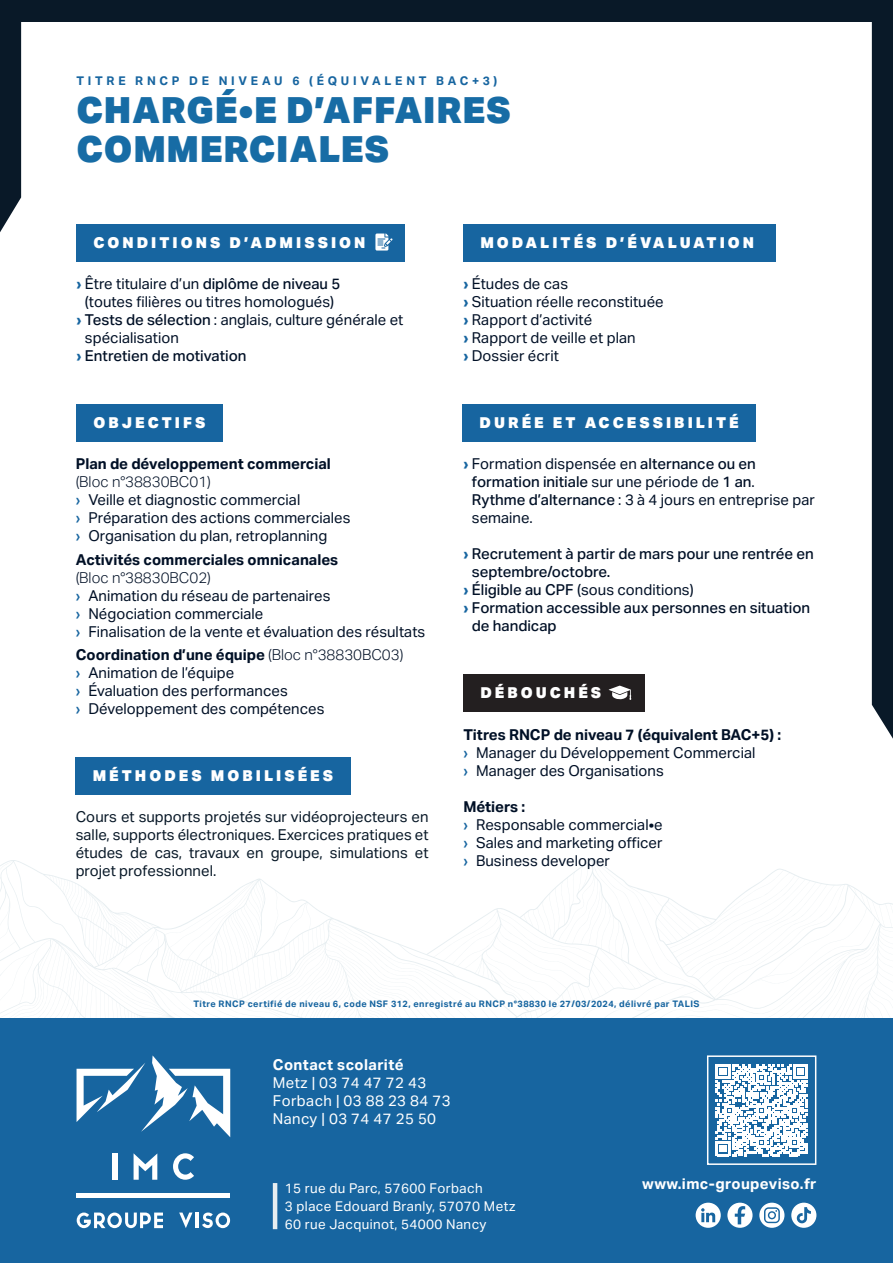
<style>
.page{position:relative;width:893px;height:1263px;background:#fff}
.page>*{position:absolute;margin:0;border:0;box-sizing:border-box;transform-origin:0 0}
.t1{font:900 36px/39px "Aktiv Grotesk";letter-spacing:.02em;color:#176ca5}
.t2{font:15px/18px "Aktiv Grotesk";color:#001026}
.t3{font:15px/18px "Aktiv Grotesk";color:#091928;text-align:justify}
.t4{font:500 15px "Aktiv Grotesk";color:#001026}
.t5{font:900 15px "Aktiv Grotesk";letter-spacing:.2em;color:#fff}
.t6{font:700 15px "Aktiv Grotesk";color:#001026}
.t7{font:15px/18px "Aktiv Grotesk";letter-spacing:.025em;color:#fff}
.t8{font:700 15px "Aktiv Grotesk";letter-spacing:.025em;color:#fff}
.t9{font:13.5px/18px "Aktiv Grotesk";letter-spacing:.025em;color:#fff}
.t10{font:700 12px "Aktiv Grotesk";letter-spacing:.31em;color:#1765a0}
.t11{font:700 9px "Aktiv Grotesk";letter-spacing:.05em;color:#1765a0}
.s1{font-weight:700;color:#1765a0}
.s2{font-weight:500}
.s3{font-weight:300}
.s4{font-weight:500;color:#1765a0}
.s5{font-weight:700}
</style>
<div class="page">
<svg style="left:0;top:860px;width:398px;height:158px"></svg>
<svg style="left:6px;top:868px;width:29px;height:74px"></svg>
<svg style="left:444px;top:859px;width:449px;height:159px"></svg>
<svg style="left:841px;top:970px;width:36px;height:48px"></svg>
<svg style="left:398px;top:943px;width:120px;height:75px"></svg>
<div style="left:0;top:1018px;width:893px;height:245px;background:#1765a0"></div>
<svg style="left:0;top:21px;width:21px;height:211px;background:#1c2b39"></svg>
<div style="left:0;top:0;width:893px;height:21px;background:#091928"></div>
<div style="left:872px;top:21px;width:21px;height:718px;background:#091928"></div>
<svg style="left:716px;top:1064px;width:91px;height:92px"></svg>
<div style="left:707px;top:1055px;width:109px;height:110px;border:2px solid #fff"></div>
<svg style="left:727px;top:1203px;width:25px;height:25px"></svg>
<svg style="left:696px;top:1203px;width:25px;height:25px"></svg>
<div style="left:759px;top:1203px;width:25px;height:25px;background:#fff;border-radius:50%"></div>
<svg style="left:764px;top:1207px;width:16px;height:16px"></svg>
<div style="left:791px;top:1203px;width:25px;height:25px;background:#fff;border-radius:50%"></div>
<svg style="left:797px;top:1207px;width:14px;height:16px"></svg>
<div style="left:113px;top:1153px;width:5px;height:27px;background:#fff"></div>
<svg style="left:134px;top:1154px;width:23px;height:26px"></svg>
<svg style="left:173px;top:1153px;width:21px;height:27px"></svg>
<div style="left:77px;top:1193px;width:153px;height:5px;background:#fff"></div>
<svg style="left:76px;top:1055px;width:154px;height:82px"></svg>
<svg style="left:77px;top:1212px;width:86px;height:16px"></svg>
<svg style="left:179px;top:1212px;width:14px;height:16px"></svg>
<hr style="left:196px;top:1212px;width:3px;height:16px;background:#fff">
<svg style="left:202px;top:1212px;width:28px;height:16px"></svg>
<div style="left:463px;top:404px;width:293px;height:38px;background:#1765a0"></div>
<div style="left:76px;top:224px;width:328px;height:38px;background:#1765a0"></div>
<svg style="left:375px;top:233px;width:17px;height:18px"></svg>
<div style="left:76px;top:757px;width:275px;height:38px;background:#1765a0"></div>
<div style="left:463px;top:674px;width:182px;height:38px;background:#231f20"></div>
<svg style="left:609px;top:686px;width:22px;height:14px"></svg>
<div style="left:463px;top:224px;width:313px;height:38px;background:#1765a0"></div>
<div style="left:76px;top:404px;width:147px;height:38px;background:#1765a0"></div>
<hr style="left:273px;top:1183px;width:4px;height:46px;background:#e7eef1">
<p class="t10" style="left:77px;top:74px;width:422px">TITRE RNCP DE NIVEAU 6 (ÉQUIVALENT BAC+3)</p>
<h1 class="t1" style="left:77px;top:91px;width:436px">CHARGÉ•E D’AFFAIRES<br>COMMERCIALES</h1>
<p class="t5" style="left:93px;top:234px;width:274px">CONDITIONS D’ADMISSION</p>
<p class="t2" style="left:76px;top:275px;width:265px"><span class="s1">›</span> Être titulaire d’un <span class="s2">diplôme de niveau 5</span></p>
<p class="t2" style="left:85px;top:293px;width:251px">(toutes filières ou titres homologués)</p>
<p class="t2" style="left:76px;top:311px;width:329px"><span class="s1">›</span> <span class="s2">Tests de sélection</span> : anglais, culture générale et</p>
<p class="t2" style="left:85px;top:329px;width:96px">spécialisation</p>
<p class="t4" style="left:76px;top:347px;width:172px"><span class="s1">›</span> Entretien de motivation</p>
<p class="t5" style="left:93px;top:414px;width:114px">OBJECTIFS</p>
<p class="t6" style="left:76px;top:455px;width:257px">Plan de développement commercial</p>
<p class="t2" style="left:76px;top:473px;width:276px"><span class="s3">(Bloc n°38830BC01)<br></span><span class="s4">›</span> Veille et diagnostic commercial<br><span class="s4">›</span> Préparation des actions commerciales <span class="s4">›</span> Organisation du plan, retroplanning</p>
<p class="t6" style="left:76px;top:551px;width:264px">Activités commerciales omnicanales</p>
<p class="t2" style="left:76px;top:569px;width:351px"><span class="s3">(Bloc n°38830BC02)<br></span><span class="s4">›</span> Animation du réseau de partenaires<br><span class="s4">›</span> Négociation commerciale<br><span class="s4">›</span> Finalisation de la vente et évaluation des résultats</p>
<p class="t2" style="left:76px;top:646px;width:329px"><span class="s5">Coordination d’une équipe</span> <span class="s3">(Bloc n°38830BC03) </span><span class="s4">›</span> Animation de l’équipe<br><span class="s4">›</span> Évaluation des performances<br><span class="s4">›</span> Développement des compétences</p>
<p class="t5" style="left:93px;top:767px;width:242px">MÉTHODES MOBILISÉES</p>
<p class="t3" style="left:76px;top:808px;width:354px">Cours et supports projetés sur vidéoprojecteurs en salle, supports électroniques. Exercices pratiques et études de cas, travaux en groupe, simulations et projet professionnel.</p>
<p class="t5" style="left:480px;top:234px;width:275px">MODALITÉS D’ÉVALUATION</p>
<p class="t2" style="left:463px;top:275px;width:202px"><span class="s1">›</span> Études de cas<br><span class="s1">›</span> Situation réelle reconstituée <span class="s1">›</span> Rapport d’activité<br><span class="s1">›</span> Rapport de veille et plan<br><span class="s1">›</span> Dossier écrit</p>
<p class="t5" style="left:480px;top:414px;width:261px">DURÉE ET ACCESSIBILITÉ</p>
<p class="t2" style="left:472px;top:454px;width:345px;text-indent:-9px"><span class="s1">›</span> Formation dispensée en <span class="s2">alternance ou en formation initiale</span> sur une période de <span class="s2">1 an</span>.<br><span class="s2">Rythme d’alternance</span> : 3 à 4 jours en entreprise par semaine.</p>
<p class="t4" style="left:463px;top:545px;width:352px"><span class="s1">›</span> Recrutement à partir de mars pour une rentrée en</p>
<p class="t4" style="left:472px;top:563px;width:140px">septembre/octobre.</p>
<p class="t2" style="left:463px;top:580px;width:232px"><span class="s1">›</span> <span class="s2">Éligible au CPF</span> (sous conditions)</p>
<p class="t4" style="left:463px;top:599px;width:348px"><span class="s1">›</span> Formation accessible aux personnes en situation</p>
<p class="t4" style="left:472px;top:617px;width:86px">de handicap</p>
<p class="t5" style="left:480px;top:684px;width:122px">DÉBOUCHÉS</p>
<p class="t2" style="left:463px;top:725px;width:319px"><span class="s5">Titres RNCP de niveau 7 (équivalent BAC+5) : </span><span class="s4">›</span> Manager du Développement Commercial<br><span class="s4">›</span> Manager des Organisations</p>
<p class="t2" style="left:463px;top:797px;width:201px"><span class="s5">Métiers :<br></span><span class="s4">›</span> Responsable commercial•e <span class="s4">›</span> Sales and marketing officer <span class="s4">›</span> Business developer</p>
<p class="t11" style="left:193px;top:999px;width:508px">Titre RNCP certifié de niveau 6, code NSF 312, enregistré au RNCP n°38830 le 27/03/2024, délivré par TALIS</p>
<p class="t8" style="left:273px;top:1056px;width:132px">Contact scolarité</p>
<p class="t7" style="left:273px;top:1074px;width:179px">Metz | 03 74 47 72 43<br>Forbach | 03 88 23 84 73<br>Nancy | 03 74 47 25 50</p>
<p class="t9" style="left:285px;top:1179px;width:232px">15 rue du Parc, 57600 Forbach<br>3 place Edouard Branly, 57070 Metz<br>60 rue Jacquinot, 54000 Nancy</p>
<p class="t8" style="left:642px;top:1175px;width:176px">www.imc-groupeviso.fr</p>
</div>
